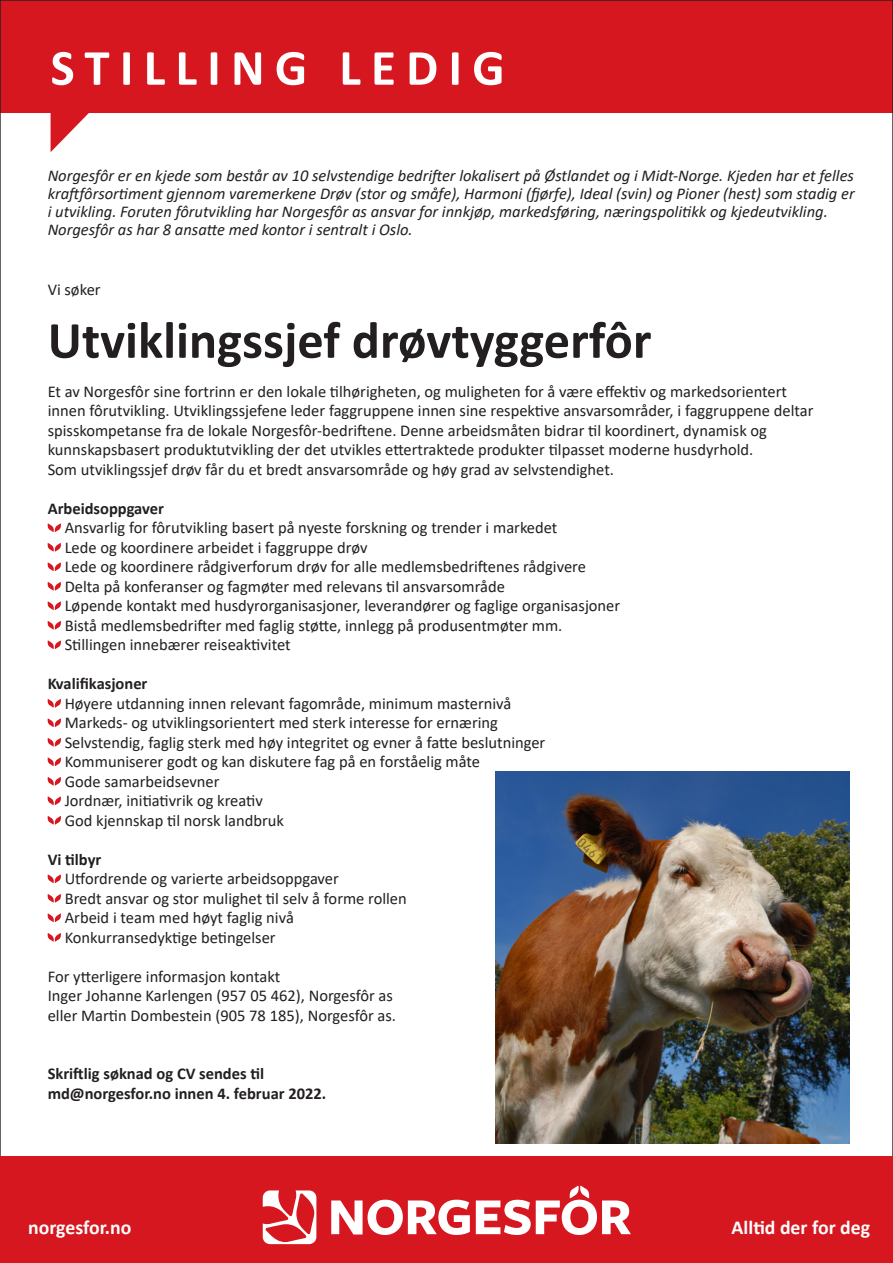
<style>
.page{position:relative;width:893px;height:1263px;background:#fff}
.page>*{position:absolute;margin:0;border:0;box-sizing:border-box;transform-origin:0 0}
.t1{font:700 52.5px "Calibri";color:#231f20}
.t2{font:700 51px "Calibri";letter-spacing:.2em;color:#fff}
.t3{font:700 19.8px "Calibri";color:#fff}
.t4{font:16.5px/19.5px "Calibri";color:#231f20}
.t5{font:italic 16.5px/17.9px "Calibri";color:#231f20}
.t6{font:700 16.5px/19.5px "Calibri";color:#231f20}
</style>
<div class="page">
<div style="left:0;top:0;width:893px;height:113px;background:#d7171f"></div>
<svg style="left:51px;top:113px;width:38px;height:39px"></svg>
<svg style="left:48px;top:523px;width:13px;height:9px"></svg>
<svg style="left:48px;top:543px;width:13px;height:8px"></svg>
<svg style="left:48px;top:562px;width:13px;height:9px"></svg>
<svg style="left:48px;top:582px;width:13px;height:8px"></svg>
<svg style="left:48px;top:601px;width:13px;height:9px"></svg>
<svg style="left:48px;top:621px;width:13px;height:8px"></svg>
<svg style="left:48px;top:640px;width:13px;height:9px"></svg>
<svg style="left:48px;top:699px;width:13px;height:8px"></svg>
<svg style="left:48px;top:718px;width:13px;height:9px"></svg>
<svg style="left:48px;top:738px;width:13px;height:8px"></svg>
<svg style="left:48px;top:757px;width:13px;height:9px"></svg>
<svg style="left:48px;top:777px;width:13px;height:8px"></svg>
<svg style="left:48px;top:796px;width:13px;height:9px"></svg>
<svg style="left:48px;top:816px;width:13px;height:8px"></svg>
<svg style="left:48px;top:874px;width:13px;height:9px"></svg>
<svg style="left:48px;top:894px;width:13px;height:8px"></svg>
<svg style="left:48px;top:913px;width:13px;height:9px"></svg>
<svg style="left:48px;top:933px;width:13px;height:8px"></svg>
<div style="left:0;top:1157px;width:893px;height:106px;background:#d7171f"></div>
<svg style="left:331px;top:1185px;width:300px;height:50px"></svg>
<svg style="left:263px;top:1190px;width:53px;height:54px"></svg>
<img style="left:495px;top:772px;width:355px;height:371px">
<h2 class="t2" style="left:51px;top:32px;width:456px">STILLING LEDIG</h2>
<p class="t5" style="left:48px;top:166px;width:808px">Norgesfôr er en kjede som består av 10 selvstendige bedrifter lokalisert på Østlandet og i Midt-Norge. Kjeden har et felles kraftfôrsortiment gjennom varemerkene Drøv (stor og småfe), Harmoni (fjørfe), Ideal (svin) og Pioner (hest) som stadig er i utvikling. Foruten fôrutvikling har Norgesfôr as ansvar for innkjøp, markedsføring, næringspolitikk og kjedeutvikling.<br>Norgesfôr as har 8 ansatte med kontor i sentralt i Oslo.</p>
<p class="t4" style="left:48px;top:279px;width:55px">Vi søker</p>
<h1 class="t1" style="left:48px;top:303px;width:605px">Utviklingssjef drøvtyggerfôr</h1>
<p class="t4" style="left:48px;top:381px;width:767px">Et av Norgesfôr sine fortrinn er den lokale tilhørigheten, og muligheten for å være effektiv og markedsorientert innen fôrutvikling. Utviklingssjefene leder faggruppene innen sine respektive ansvarsområder, i faggruppene deltar spisskompetanse fra de lokale Norgesfôr-bedriftene. Denne arbeidsmåten bidrar til koordinert, dynamisk og kunnskapsbasert produktutvikling der det utvikles ettertraktede produkter tilpasset moderne husdyrhold.<br>Som utviklingssjef drøv får du et bredt ansvarsområde og høy grad av selvstendighet.</p>
<p class="t6" style="left:48px;top:498px;width:118px">Arbeidsoppgaver</p>
<p class="t4" style="left:65px;top:518px;width:557px">Ansvarlig for fôrutvikling basert på nyeste forskning og trender i markedet<br>Lede og koordinere arbeidet i faggruppe drøv<br>Lede og koordinere rådgiverforum drøv for alle medlemsbedriftenes rådgivere Delta på konferanser og fagmøter med relevans til ansvarsområde<br>Løpende kontakt med husdyrorganisasjoner, leverandører og faglige organisasjoner Bistå medlemsbedrifter med faglig støtte, innlegg på produsentmøter mm.<br>Stillingen innebærer reiseaktivitet</p>
<p class="t6" style="left:48px;top:674px;width:101px">Kvalifikasjoner</p>
<p class="t4" style="left:65px;top:693px;width:482px">Høyere utdanning innen relevant fagområde, minimum masternivå Markeds- og utviklingsorientert med sterk interesse for ernæring Selvstendig, faglig sterk med høy integritet og evner å fatte beslutninger Kommuniserer godt og kan diskutere fag på en forståelig måte<br>Gode samarbeidsevner<br>Jordnær, initiativrik og kreativ<br>God kjennskap til norsk landbruk</p>
<p class="t6" style="left:48px;top:849px;width:55px">Vi tilbyr</p>
<p class="t4" style="left:65px;top:869px;width:344px">Utfordrende og varierte arbeidsoppgaver<br>Bredt ansvar og stor mulighet til selv å forme rollen Arbeid i team med høyt faglig nivå Konkurransedyktige betingelser</p>
<p class="t4" style="left:48px;top:966px;width:350px">For ytterligere informasjon kontakt<br>Inger Johanne Karlengen (957 05 462), Norgesfôr as eller Martin Dombestein (905 78 185), Norgesfôr as.</p>
<p class="t6" style="left:48px;top:1064px;width:280px">Skriftlig søknad og CV sendes til md@norgesfor.no innen 4. februar 2022.</p>
<p class="t3" style="left:28px;top:1213px;width:105px">norgesfor.no</p>
<p class="t3" style="left:732px;top:1213px;width:140px">Alltid der for deg</p>
</div>
